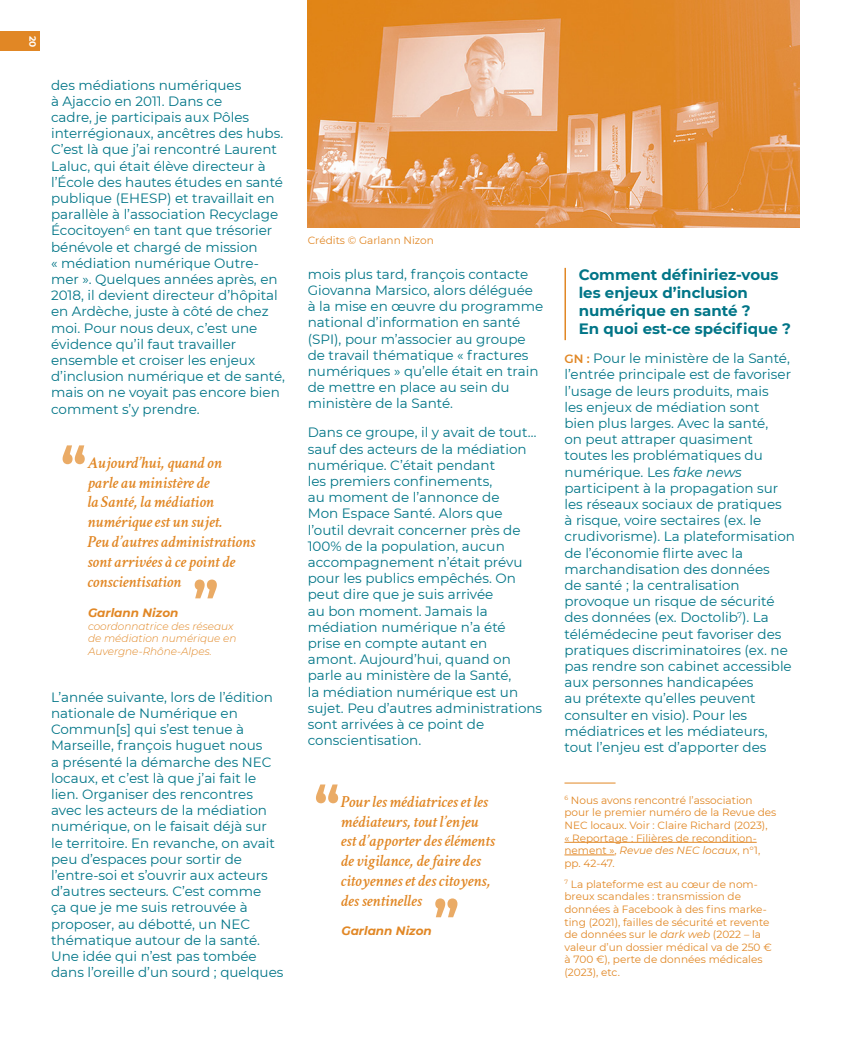
<style>
.page{position:relative;width:851px;height:1063px;background:#fff}
.page>*{position:absolute;margin:0;border:0;box-sizing:border-box;transform-origin:0 0}
.t1{font:italic 600 16.5px/19.8px "Crimson Text";color:#e18725}
.t2{font:700 15px/18px "Montserrat";color:#017587}
.t3{font:13.5px/16.2px "Montserrat";color:#017587}
.t4{font:italic 700 12px "Montserrat";color:#e18725}
.Note_de_bas_de_page{font:10.5px/12.6px "Montserrat";color:#e18725}
.t5{font:italic 300 10.5px/12.6px "Montserrat";color:#e18725}
.t6{font:700 9px "Montserrat";color:#fff}
.s1{font-weight:600;font-size:12px;color:#e18725}
.s2{font-style:italic}
</style>
<div class="page">
<div style="left:0;top:32px;width:40px;height:19px;background:#e18725"></div>
<svg style="left:63px;top:445px;width:22px;height:19px"></svg>
<svg style="left:195px;top:580px;width:22px;height:18px"></svg>
<svg style="left:316px;top:784px;width:22px;height:19px"></svg>
<svg style="left:435px;top:898px;width:22px;height:19px"></svg>
<hr style="left:564px;top:842px;width:192px;height:1px;background:#e18725">
<hr style="left:564px;top:855px;width:50px;height:1px;background:#e18725">
<hr style="left:564px;top:783px;width:51px;height:1px;background:#e18725">
<hr style="left:564px;top:268px;width:2px;height:72px;background:#e18725">
<img style="left:308px;top:0;width:491px;height:227px">
<p class="t6" style="left:39px;top:36px;width:13px;rotate:90deg">20</p>
<p class="t3" style="left:51px;top:76px;width:235px">des médiations numériques<br>à Ajaccio en 2011. Dans ce<br>cadre, je participais aux Pôles interrégionaux, ancêtres des hubs.<br>C’est là que j’ai rencontré Laurent<br>Laluc, qui était élève directeur à l’École des hautes études en santé publique (EHESP) et travaillait en parallèle à l’association Recyclage<br>Écocitoyen<sup>6</sup> en tant que trésorier bénévole et chargé de mission<br>« médiation numérique Outre&shy;mer ». Quelques années après, en<br>2018, il devient directeur d’hôpital en Ardèche, juste à côté de chez moi. Pour nous deux, c’est une évidence qu’il faut travailler ensemble et croiser les enjeux d’inclusion numérique et de santé, mais on ne voyait pas encore bien comment s’y prendre.</p>
<p class="t1" style="left:87px;top:451px;width:169px">Aujourd’hui, quand on parle au ministère de<br>la Santé, la médiation numérique est un sujet.<br>Peu d’autres administrations sont arrivées à ce point de conscientisation</p>
<p class="t4" style="left:88px;top:604px;width:92px">Garlann Nizon</p>
<p class="t5" style="left:88px;top:620px;width:150px">coordonnatrice des réseaux de médiation numérique en<br>Auvergne-Rhône-Alpes.</p>
<p class="t3" style="left:51px;top:688px;width:234px">L’année suivante, lors de l’édition nationale de Numérique en<br>Commun[s] qui s’est tenue à<br>Marseille, françois huguet nous<br>a présenté la démarche des NEC locaux, et c’est là que j’ai fait le lien. Organiser des rencontres avec les acteurs de la médiation numérique, on le faisait déjà sur<br>le territoire. En revanche, on avait peu d’espaces pour sortir de l’entre-soi et s’ouvrir aux acteurs d’autres secteurs. C’est comme<br>ça que je me suis retrouvée à proposer, au débotté, un NEC thématique autour de la santé.<br>Une idée qui n’est pas tombée dans l’oreille d’un sourd ; quelques</p>
<p class="Note_de_bas_de_page" style="left:308px;top:234px;width:128px">Crédits © Garlann Nizon</p>
<p class="t3" style="left:308px;top:265px;width:237px">mois plus tard, françois contacte<br>Giovanna Marsico, alors déléguée à la mise en œuvre du programme national d’information en santé (SPI), pour m’associer au groupe de travail thématique « fractures numériques » qu’elle était en train de mettre en place au sein du ministère de la Santé.</p>
<p class="t3" style="left:308px;top:424px;width:236px">Dans ce groupe, il y avait de tout… sauf des acteurs de la médiation numérique. C’était pendant<br>les premiers confinements,<br>au moment de l’annonce de<br>Mon Espace Santé. Alors que l’outil devrait concerner près de<br>100% de la population, aucun accompagnement n’était prévu pour les publics empêchés. On peut dire que je suis arrivée<br>au bon moment. Jamais la médiation numérique n’a été<br>prise en compte autant en<br>amont. Aujourd’hui, quand on parle au ministère de la Santé,<br>la médiation numérique est un sujet. Peu d’autres administrations sont arrivées à ce point de conscientisation.</p>
<p class="t1" style="left:341px;top:790px;width:156px">Pour les médiatrices et les médiateurs, tout l’enjeu est d’apporter des éléments de vigilance, de faire des citoyennes et des citoyens, des sentinelles</p>
<p class="t4" style="left:341px;top:922px;width:92px">Garlann Nizon</p>
<p class="t2" style="left:578px;top:265px;width:214px">Comment définiriez-vous les enjeux d’inclusion numérique en santé ?<br>En quoi est-ce spécifique ?</p>
<p class="t3" style="left:564px;top:350px;width:232px"><span class="s1">GN :</span> Pour le ministère de la Santé, l’entrée principale est de favoriser l’usage de leurs produits, mais<br>les enjeux de médiation sont<br>bien plus larges. Avec la santé,<br>on peut attraper quasiment toutes les problématiques du numérique. Les <span class="s2">fake news </span>participent à la propagation sur les réseaux sociaux de pratiques<br>à risque, voire sectaires (ex. le crudivorisme). La plateformisation de l’économie flirte avec la marchandisation des données<br>de santé ; la centralisation provoque un risque de sécurité des données (ex. Doctolib<sup>7</sup>). La télémédecine peut favoriser des pratiques discriminatoires (ex. ne pas rendre son cabinet accessible aux personnes handicapées<br>au prétexte qu’elles peuvent consulter en visio). Pour les médiatrices et les médiateurs, tout l’enjeu est d’apporter des</p>
<p class="Note_de_bas_de_page" style="left:564px;top:793px;width:213px"><sup>6</sup> Nous avons rencontré l’association pour le premier numéro de la Revue des NEC locaux. Voir : Claire Richard (2023),<br>« Reportage : Filières de recondition&shy;nement », <span class="s2">Revue des NEC locaux</span>, n°1, pp. 42-47.</p>
<p class="Note_de_bas_de_page" style="left:564px;top:877px;width:209px"><sup>7</sup> La plateforme est au cœur de nom&shy;breux scandales : transmission de données à Facebook à des fins marke&shy;ting (2021), failles de sécurité et revente de données sur le <span class="s2">dark web</span> (2022 – la valeur d’un dossier médical va de 250 € à 700 €), perte de données médicales (2023), etc.</p>
</div>
